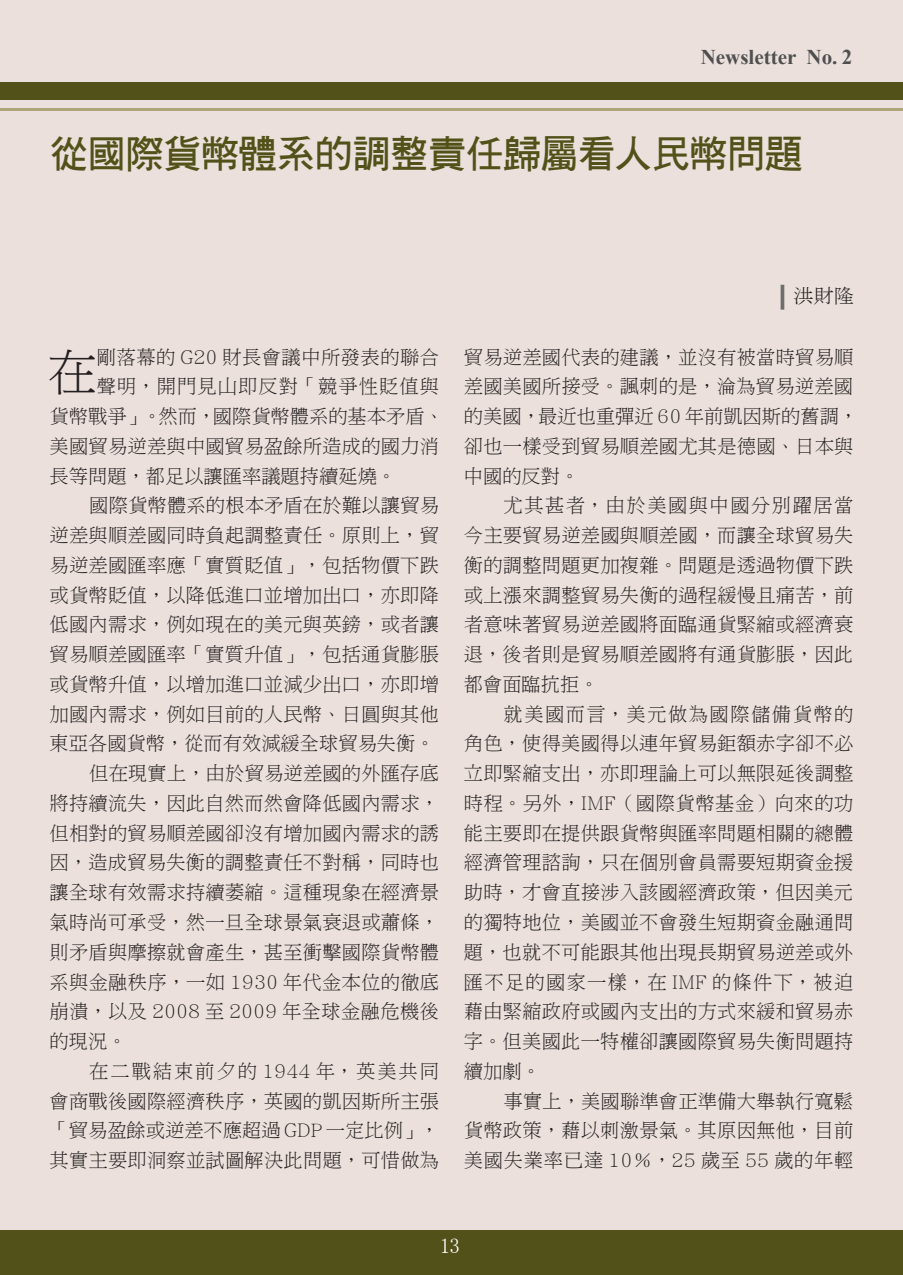
<style>
.page{position:relative;width:903px;height:1275px;background:#fff}
.page>*{position:absolute;margin:0;border:0;box-sizing:border-box;transform-origin:0 0}
.內文{font:49px "DF Ming Lt HKP BF";color:#231f20}
.t1{font:38.5px "DF Hei Bd HKP BF";letter-spacing:-.02em;color:#525119}
.t2{font:700 21px "Times New Roman";color:#4f4f50}
.t3{font:21px "MS P Mincho";color:#fff}
.段落1{font:20.12px "MS P Mincho";color:#231f20}
.內文-2{font:19.25px/29.8px "DF Ming Lt HKP BF";letter-spacing:.015em;color:#231f20;text-align:justify}
.內文-3{font:19.25px "DF Ming Lt HKP BF";letter-spacing:.055em;color:#231f20}
</style>
<div class="page">
<div style="left:0;top:0;width:903px;height:1260px;background:#ebe0db"></div>
<div style="left:0;top:83px;width:903px;height:17px;background:#525119"></div>
<hr style="left:0;top:108px;width:903px;height:3px;background:#ada479">
<div style="left:0;top:1230px;width:903px;height:45px;background:#525119"></div>
<svg style="left:780px;top:285px;width:4px;height:25px"></svg>
<p class="t2" style="left:701px;top:43px;width:153px">Newsletter No. 2</p>
<p class="t1" style="left:50px;top:134px;width:755px">從國際貨幣體系的調整責任歸屬看人民幣問題</p>
<p class="內文" style="left:48px;top:347px;width:50px">在</p>
<p class="內文-2" style="left:97px;top:342px;width:344px">剛落幕的 G20 財長會議中所發表的聯合</p>
<p class="內文-3" style="left:97px;top:377px;width:344px">聲明，開門見山即反對「競爭性貶值與</p>
<p class="內文-2" style="left:50px;top:401px;width:396px">貨幣戰爭」。然而，國際貨幣體系的基本矛盾、</p>
<p class="內文-2" style="left:50px;top:431px;width:391px">美國貿易逆差與中國貿易盈餘所造成的國力消</p>
<p class="內文-2" style="left:50px;top:461px;width:348px">長等問題，都足以讓匯率議題持續延燒。</p>
<p class="內文-2" style="left:50px;top:491px;width:391px;text-indent:40px">國際貨幣體系的根本矛盾在於難以讓貿易逆差與順差國同時負起調整責任。原則上，貿易逆差國匯率應「實質貶值」，包括物價下跌或貨幣貶值，以降低進口並增加出口，亦即降低國內需求，例如現在的美元與英鎊，或者讓貿易順差國匯率「實質升值」，包括通貨膨脹或貨幣升值，以增加進口並減少出口，亦即增加國內需求，例如目前的人民幣、日圓與其他東亞各國貨幣，從而有效減緩全球貿易失衡。</p>
<p class="內文-2" style="left:50px;top:758px;width:391px;text-indent:40px">但在現實上，由於貿易逆差國的外匯存底將持續流失，因此自然而然會降低國內需求，但相對的貿易順差國卻沒有增加國內需求的誘因，造成貿易失衡的調整責任不對稱，同時也讓全球有效需求持續萎縮。這種現象在經濟景氣時尚可承受，然一旦全球景氣衰退或蕭條，則矛盾與摩擦就會產生，甚至衝擊國際貨幣體系與金融秩序，一如 1930 年代金本位的徹底崩潰，以及 2008 至 2009 年全球金融危機後的現況。</p>
<p class="內文-2" style="left:50px;top:1056px;width:391px;text-indent:40px">在二戰結束前夕的 1944 年，英美共同會商戰後國際經濟秩序，英國的凱因斯所主張「貿易盈餘或逆差不應超過 GDP 一定比例」，其實主要即洞察並試圖解決此問題，可惜做為</p>
<p class="段落1" style="left:793px;top:286px;width:62px">洪財隆</p>
<p class="內文-2" style="left:464px;top:342px;width:396px;text-align:left">貿易逆差國代表的建議，並沒有被當時貿易順差國美國所接受。諷刺的是，淪為貿易逆差國的美國，最近也重彈近 60 年前凱因斯的舊調，卻也一樣受到貿易順差國尤其是德國、日本與中國的反對。</p>
<p class="內文-2" style="left:464px;top:491px;width:391px;text-indent:40px">尤其甚者，由於美國與中國分別躍居當今主要貿易逆差國與順差國，而讓全球貿易失衡的調整問題更加複雜。問題是透過物價下跌或上漲來調整貿易失衡的過程緩慢且痛苦，前者意味著貿易逆差國將面臨通貨緊縮或經濟衰退，後者則是貿易順差國將有通貨膨脹，因此都會面臨抗拒。</p>
<p class="內文-2" style="left:464px;top:699px;width:391px;text-indent:40px">就美國而言，美元做為國際儲備貨幣的角色，使得美國得以連年貿易鉅額赤字卻不必立即緊縮支出，亦即理論上可以無限延後調整時程。另外，IMF（國際貨幣基金）向來的功能主要即在提供跟貨幣與匯率問題相關的總體經濟管理諮詢，只在個別會員需要短期資金援助時，才會直接涉入該國經濟政策，但因美元的獨特地位，美國並不會發生短期資金融通問題，也就不可能跟其他出現長期貿易逆差或外匯不足的國家一樣，在 IMF 的條件下，被迫藉由緊縮政府或國內支出的方式來緩和貿易赤字。但美國此一特權卻讓國際貿易失衡問題持續加劇。</p>
<p class="內文-2" style="left:464px;top:1086px;width:391px;text-indent:40px">事實上，美國聯準會正準備大舉執行寬鬆貨幣政策，藉以刺激景氣。其原因無他，目前美國失業率已達 10％，25 歲至 55 歲的年輕</p>
<p class="t3" style="left:440px;top:1235px;width:22px">13</p>
</div>
